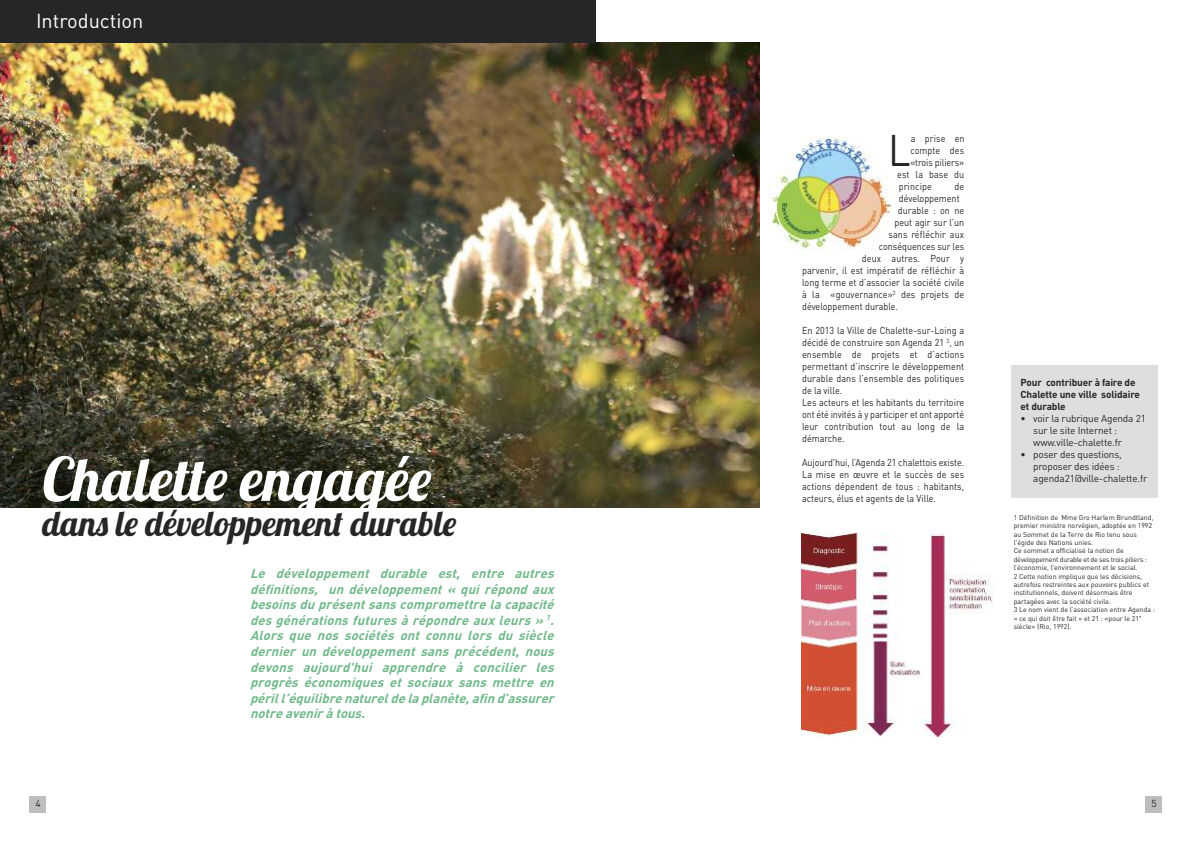
<style>
.page{position:relative;width:1191px;height:842px;background:#fff}
.page>*{position:absolute;margin:0;border:0;box-sizing:border-box;transform-origin:0 0}
.t1{font:60px "Lobster 1.4";color:#fff}
.t2{font:43.7px "DIN";color:#272627;scale:.9 1}
.t3{font:35px "Lobster 1.4";color:#272627}
.t4{font:20px "DIN";color:#fff}
.t5{font:italic 700 13px/15.6px "DIN";color:#71b989;text-align:justify}
.t6{font:10px/12px "DIN";color:#272627;scale:.9 1}
.t7{font:10px/12px "DIN";color:#272627}
.t8{font:700 10px/12px "DIN";letter-spacing:-.015em;color:#272627}
.t9{font:7px/8.4px "DIN";color:#272627}
</style>
<div class="page">
<img style="left:0;top:43px;width:759px;height:464px">
<div style="left:0;top:0;width:595px;height:43px;background:#272627"></div>
<img style="left:768px;top:137px;width:124px;height:112px">
<img style="left:802px;top:533px;width:191px;height:203px">
<div style="left:1011px;top:365px;width:146px;height:132px;background:#dfdedf"></div>
<div style="left:1145px;top:796px;width:17px;height:17px;background:#bebebe"></div>
<div style="left:30px;top:796px;width:16px;height:17px;background:#bebebe"></div>
<h3 class="t4" style="left:36px;top:9px;width:109px">Introduction</h3>
<h1 class="t1" style="left:43px;top:441px;width:391px">Chalette engagée</h1>
<h3 class="t3" style="left:43px;top:501px;width:415px">dans le développement durable</h3>
<p class="t5" style="left:250px;top:566px;width:305px">Le développement durable est, entre autres définitions, un développement « qui répond aux besoins du présent sans compromettre la capacité des générations futures à répondre aux leurs » <sup>1</sup>.<br>Alors que nos sociétés ont connu lors du siècle dernier un développement sans précédent, nous devons aujourd'hui apprendre à concilier les progrès économiques et sociaux sans mettre en péril l’équilibre naturel de la planète, afin d’assurer notre avenir à tous.</p>
<h2 class="t2" style="left:888px;top:126px;width:27px">L</h2>
<p class="t6" style="left:911px;top:133px;width:61px">a prise en</p>
<p class="t6" style="left:910px;top:145px;width:61px">compte des</p>
<p class="t6" style="left:910px;top:157px;width:61px">«trois piliers»</p>
<p class="t6" style="left:897px;top:169px;width:76px">est la base du</p>
<p class="t6" style="left:898px;top:181px;width:38px">principe</p>
<p class="t6" style="left:954px;top:181px;width:12px">de</p>
<p class="t6" style="left:899px;top:193px;width:69px">développement</p>
<p class="t6" style="left:897px;top:205px;width:75px">durable : on ne</p>
<p class="t6" style="left:894px;top:217px;width:79px">peut agir sur l’un</p>
<p class="t6" style="left:888px;top:229px;width:86px">sans réfléchir aux</p>
<p class="t6" style="left:878px;top:241px;width:96px">conséquences sur les</p>
<p class="t6" style="left:862px;top:253px;width:115px">deux autres. Pour y</p>
<p class="t6" style="left:802px;top:265px;width:182px">parvenir, il est impératif de réfléchir à</p>
<p class="t6" style="left:802px;top:277px;width:182px">long terme et d’associer la société civile</p>
<p class="t6" style="left:802px;top:289px;width:182px">à la «gouvernance»<sup>2</sup> des projets de</p>
<p class="t6" style="left:802px;top:301px;width:108px">développement durable.</p>
<p class="t6" style="left:802px;top:325px;width:182px">En 2013 la Ville de Chalette-sur-Loing a décidé de construire son Agenda 21 <sup>3</sup>, un ensemble de projets et d’actions permettant d’inscrire le développement durable dans l’ensemble des politiques de la ville.<br>Les acteurs et les habitants du territoire ont été invités à y participer et ont apporté leur contribution tout au long de la démarche.</p>
<p class="t6" style="left:802px;top:457px;width:182px;text-align:justify">Aujourd'hui, l’Agenda 21 chalettois existe.<br>La mise en œuvre et le succès de ses actions dépendent de tous : habitants, acteurs, élus et agents de la Ville.</p>
<p class="t8" style="left:1020px;top:377px;width:121px">Pour contribuer à faire de<br>Chalette une ville solidaire et durable</p>
<p class="t7" style="left:1033px;top:413px;width:114px;text-indent:-13px">• voir la rubrique Agenda 21 sur le site Internet : www.ville-chalette.fr</p>
<p class="t7" style="left:1033px;top:449px;width:115px;text-indent:-13px">• poser des questions, proposer des idées : agenda21@ville-chalette.fr</p>
<p class="t9" style="left:1013px;top:513px;width:143px">1 Définition de Mme Gro Harlem Brundtland, premier ministre norvégien, adoptée en 1992 au Sommet de la Terre de Rio tenu sous l'égide des Nations unies.<br>Ce sommet a officialisé la notion de développement durable et de ses trois piliers : l’économie, l’environnement et le social.<br>2 Cette notion implique que les décisions, autrefois restreintes aux pouvoirs publics et institutionnels, doivent désormais être partagées avec la société civile.<br>3 Le nom vient de l’association entre Agenda : « ce qui doit être fait » et 21 : «pour le 21<sup>e </sup>siècle» (Rio, 1992).</p>
<p class="t7" style="left:35px;top:798px;width:7px">4</p>
<p class="t7" style="left:1151px;top:798px;width:7px">5</p>
</div>
